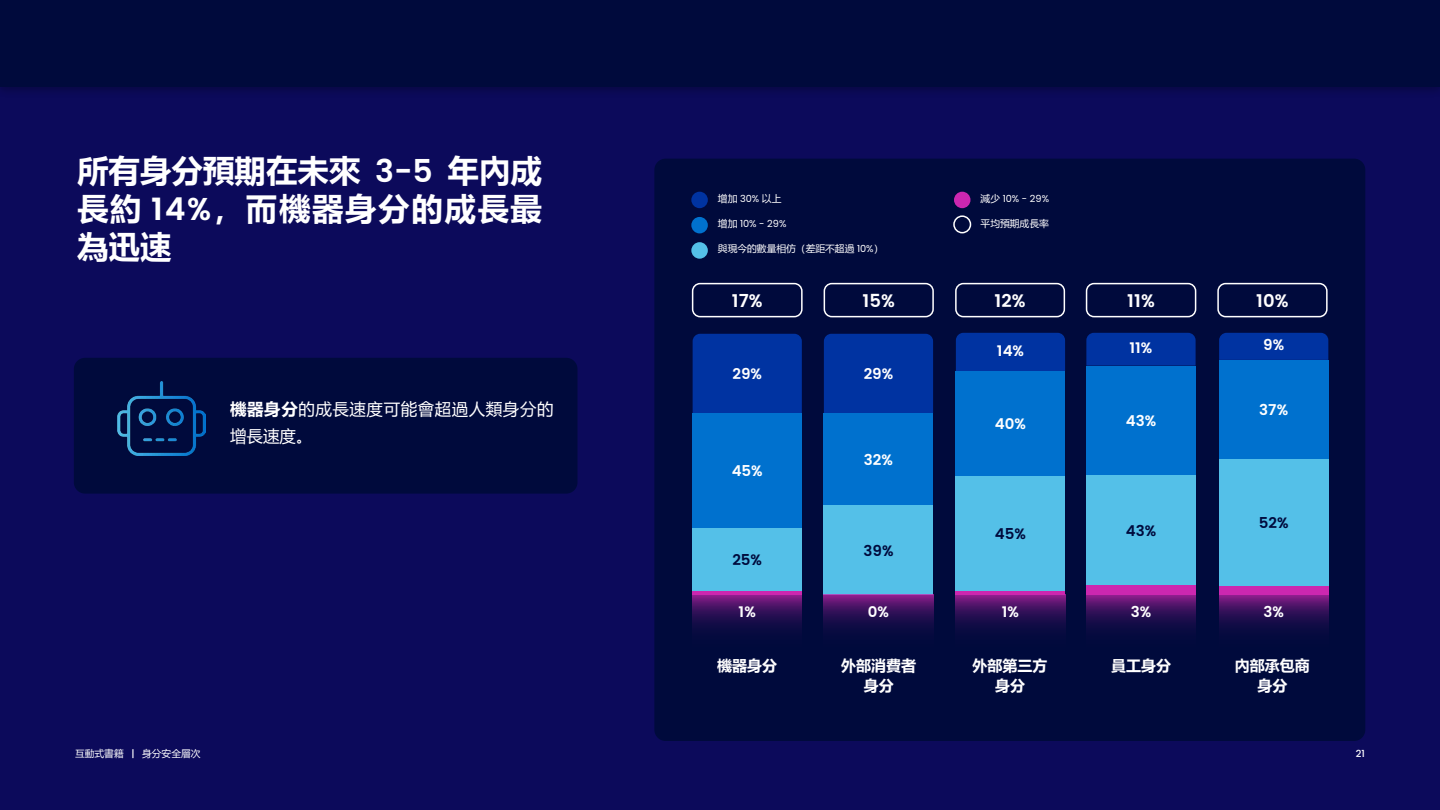
<style>
.page{position:relative;width:1440px;height:810px;background:#0c0a5b}
.page>*{position:absolute;margin:0;border:0;box-sizing:border-box;transform-origin:0 0}
.t1{font:700 31.5px/37.8px "Microsoft Ya Hei";color:#fff;text-align:justify}
.t2{font:600 18px "Poppins";color:#fff}
.t3{font:16.5px/27px "Microsoft Ya Hei";letter-spacing:.035em;color:#fff}
.t4{font:600 15px "Poppins";color:#fff}
.t5{font:700 15px/19.5px "Microsoft Ya Hei";color:#fff;text-align:center}
.t6{font:600 15px "Poppins";color:#000a3c}
.t7{font:9.75px "Microsoft Ya Hei";color:#fff}
.t8{font:9.75px "Poppins";color:#fff}
.t9{font:500 9.75px "Poppins";color:#fff}
.s1{font-family:"Poppins";font-weight:600}
.s2{font-weight:700}
.s3{font-family:"Poppins"}
.s4{font-family:"Microsoft Ya Hei"}
.s5{font-family:"Poppins";font-weight:500}
</style>
<div class="page">
<div style="left:74px;top:358px;width:503px;height:136px;background:#000a3c;border-radius:11px"></div>
<div style="left:654px;top:159px;width:711px;height:582px;background:#000a3c;border-radius:11px"></div>
<img style="left:118px;top:381px;width:87px;height:74px">
<div style="left:693px;top:334px;width:109px;height:79px;background:#0033a1"></div>
<div style="left:824px;top:334px;width:109px;height:79px;background:#0033a1"></div>
<div style="left:956px;top:333px;width:109px;height:38px;background:#0033a1"></div>
<div style="left:1086px;top:333px;width:110px;height:33px;background:#0033a1"></div>
<div style="left:1219px;top:333px;width:109px;height:27px;background:#0033a1"></div>
<div style="left:824px;top:413px;width:109px;height:92px;background:#0071ce"></div>
<div style="left:956px;top:371px;width:109px;height:106px;background:#0071ce"></div>
<div style="left:1086px;top:366px;width:110px;height:110px;background:#0071ce"></div>
<div style="left:1219px;top:360px;width:109px;height:99px;background:#0071ce"></div>
<div style="left:692px;top:283px;width:111px;height:34px;border:2px solid #fff;border-radius:8px"></div>
<div style="left:824px;top:283px;width:110px;height:34px;border:2px solid #fff;border-radius:8px"></div>
<div style="left:955px;top:283px;width:110px;height:34px;border:2px solid #fff;border-radius:8px"></div>
<div style="left:1086px;top:283px;width:110px;height:34px;border:2px solid #fff;border-radius:8px"></div>
<div style="left:1217px;top:283px;width:111px;height:34px;border:2px solid #fff;border-radius:8px"></div>
<svg style="left:693px;top:595px;width:109px;height:35px"></svg>
<hr style="left:693px;top:591px;width:109px;height:4px;background:#cc27b0">
<hr style="left:956px;top:591px;width:109px;height:4px;background:#cc27b0">
<div style="left:1086px;top:585px;width:110px;height:10px;background:#cc27b0"></div>
<div style="left:1219px;top:585px;width:109px;height:10px;background:#cc27b0"></div>
<div style="left:693px;top:528px;width:109px;height:63px;background:#54c0e8"></div>
<div style="left:693px;top:413px;width:109px;height:115px;background:#0071ce"></div>
<div style="left:956px;top:477px;width:109px;height:114px;background:#54c0e8"></div>
<div style="left:1086px;top:476px;width:110px;height:109px;background:#54c0e8"></div>
<div style="left:1219px;top:459px;width:109px;height:126px;background:#54c0e8"></div>
<div style="left:824px;top:505px;width:109px;height:90px;background:#54c0e8"></div>
<svg style="left:824px;top:595px;width:109px;height:35px"></svg>
<svg style="left:956px;top:595px;width:109px;height:35px"></svg>
<svg style="left:1086px;top:595px;width:110px;height:35px"></svg>
<svg style="left:1219px;top:595px;width:109px;height:35px"></svg>
<div style="left:691px;top:192px;width:17px;height:16px;background:#0033a1;border-radius:50%"></div>
<div style="left:691px;top:217px;width:17px;height:16px;background:#0071ce;border-radius:50%"></div>
<div style="left:691px;top:242px;width:17px;height:17px;background:#54c0e8;border-radius:50%"></div>
<div style="left:954px;top:192px;width:16px;height:16px;background:#cc27b0;border-radius:50%"></div>
<div style="left:953px;top:215px;width:18px;height:18px;border:2px solid #fff;border-radius:50%"></div>
<div style="left:0;top:0;width:1440px;height:98px;background:#000;opacity:.25"></div>
<div style="left:0;top:0;width:1440px;height:86px;background:#000a3c"></div>
<h1 class="t1" style="left:77px;top:150px;width:467px">所有身分預期在未來 <span class="s1">3-5</span> 年內成長約 <span class="s1">14%</span>，而機器身分的成長最為迅速</h1>
<h3 class="t3" style="left:230px;top:395px;width:325px"><span class="s2">機器身分</span>的成長速度可能會超過人類身分的增長速度。</h3>
<p class="t7" style="left:718px;top:192px;width:65px">增加 <span class="s3">30%</span> 以上</p>
<p class="t8" style="left:718px;top:218px;width:70px"><span class="s4">增加</span> 10% - 29%</p>
<p class="t7" style="left:718px;top:242px;width:167px">與現今的數量相仿（差距不超過 <span class="s3">10%</span>）</p>
<p class="t8" style="left:981px;top:193px;width:70px"><span class="s4">減少</span> 10% - 29%</p>
<p class="t7" style="left:981px;top:217px;width:70px">平均預期成長率</p>
<h2 class="t2" style="left:732px;top:287px;width:32px">17%</h2>
<h2 class="t2" style="left:863px;top:287px;width:34px">15%</h2>
<h2 class="t2" style="left:995px;top:287px;width:32px">12%</h2>
<h2 class="t2" style="left:1127px;top:287px;width:29px">11%</h2>
<h2 class="t2" style="left:1256px;top:287px;width:34px">10%</h2>
<h3 class="t4" style="left:732px;top:363px;width:31px">29%</h3>
<h3 class="t4" style="left:864px;top:363px;width:31px">29%</h3>
<h3 class="t4" style="left:732px;top:459px;width:33px">45%</h3>
<h3 class="t6" style="left:732px;top:548px;width:31px">25%</h3>
<h3 class="t4" style="left:864px;top:448px;width:31px">32%</h3>
<h3 class="t6" style="left:863px;top:539px;width:31px">39%</h3>
<h3 class="t4" style="left:997px;top:339px;width:29px">14%</h3>
<h3 class="t4" style="left:1130px;top:337px;width:24px">11%</h3>
<h3 class="t4" style="left:1263px;top:334px;width:23px">9%</h3>
<h3 class="t4" style="left:995px;top:413px;width:33px">40%</h3>
<h3 class="t4" style="left:1126px;top:410px;width:32px">43%</h3>
<h3 class="t6" style="left:995px;top:523px;width:33px">45%</h3>
<h3 class="t6" style="left:1126px;top:520px;width:32px">43%</h3>
<h3 class="t4" style="left:1259px;top:398px;width:30px">37%</h3>
<h3 class="t6" style="left:1259px;top:511px;width:31px">52%</h3>
<h3 class="t4" style="left:739px;top:600px;width:19px">1%</h3>
<h3 class="t4" style="left:868px;top:600px;width:23px">0%</h3>
<h3 class="t4" style="left:1002px;top:600px;width:19px">1%</h3>
<h3 class="t4" style="left:1131px;top:600px;width:22px">3%</h3>
<h3 class="t4" style="left:1263px;top:600px;width:22px">3%</h3>
<h3 class="t5" style="left:717px;top:656px;width:61px">機器身分</h3>
<h3 class="t5" style="left:841px;top:656px;width:76px">外部消費者身分</h3>
<h3 class="t5" style="left:973px;top:656px;width:76px">外部第三方身分</h3>
<h3 class="t5" style="left:1111px;top:656px;width:61px">員工身分</h3>
<h3 class="t5" style="left:1235px;top:656px;width:76px">內部承包商身分</h3>
<p class="t7" style="left:75px;top:747px;width:127px">互動式書籍 <span class="s5">|</span> 身分安全層次</p>
<p class="t9" style="left:1356px;top:748px;width:11px">21</p>
</div>
